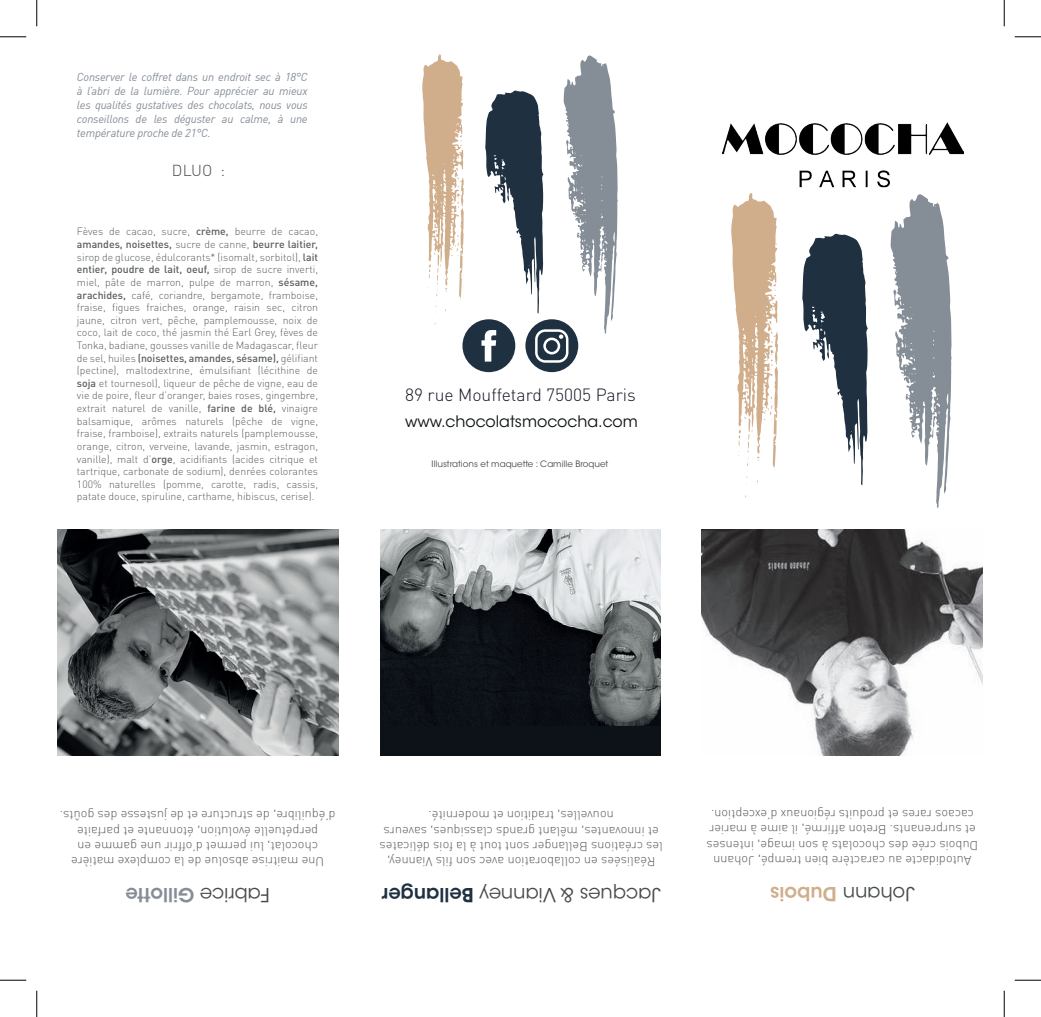
<style>
.page{position:relative;width:1041px;height:1017px;background:#fff}
.page>*{position:absolute;margin:0;border:0;box-sizing:border-box;transform-origin:0 0}
.t1{font:19.25px "ITC Avant Garde Std";color:#474b4c}
.t2{font:600 19.25px "ITC Avant Garde Std";color:#858d97}
.t3{font:300 17.5px "DIN Pro";color:#131524}
.t4{font:15.75px "ITC Avant Garde Std";color:#0d1214}
.t5{font:300 15.75px "DIN Pro";color:#474b4c}
.t6{font:300 12.78px/15.2px "DIN Pro";color:#5a5e5f;text-align:center}
.t7{font:italic 11.38px/14px "DIN";letter-spacing:-.02em;color:#858d97;text-align:justify}
.t8{font:300 10.5px/12.6px "DIN Pro";color:#5a5e5f;text-align:justify}
.t9{font:8.75px "ITC Avant Garde Std";color:#474b4c}
.s1{font-weight:500}
.s2{font-weight:400;color:#474b4c}
.s3{font-weight:600;color:#1f3041}
.s4{font-weight:600;color:#d0ae8c}
</style>
<div class="page">
<img style="left:722px;top:122px;width:241px;height:33px">
<img style="left:799px;top:170px;width:91px;height:18px">
<div style="left:380px;top:529px;width:281px;height:226px;background:#0d1118"></div>
<img style="left:380px;top:529px;width:281px;height:196px">
<img style="left:702px;top:529px;width:281px;height:226px">
<svg style="left:890px;top:194px;width:62px;height:314px"></svg>
<svg style="left:802px;top:233px;width:66px;height:252px"></svg>
<svg style="left:731px;top:193px;width:47px;height:277px"></svg>
<svg style="left:422px;top:54px;width:196px;height:318px"></svg>
<img style="left:57px;top:529px;width:281px;height:226px">
<svg style="left:0;top:36px;width:26px;height:1px"></svg>
<svg style="left:1015px;top:36px;width:26px;height:1px"></svg>
<svg style="left:0;top:979px;width:26px;height:1px"></svg>
<svg style="left:1015px;top:979px;width:26px;height:1px"></svg>
<svg style="left:36px;top:0;width:1px;height:26px"></svg>
<svg style="left:36px;top:990px;width:1px;height:26px"></svg>
<svg style="left:1004px;top:0;width:1px;height:26px"></svg>
<svg style="left:1004px;top:990px;width:1px;height:26px"></svg>
<p class="t7" style="left:77px;top:69px;width:232px">Conserver le coffret dans un endroit sec à 18°C à l’abri de la lumière. Pour apprécier au mieux les qualités gustatives des chocolats, nous vous conseillons de les déguster au calme, à une température proche de 21°C.</p>
<h3 class="t5" style="left:172px;top:158px;width:55px">DLUO :</h3>
<p class="t8" style="left:77px;top:224px;width:243px">Fèves de cacao, sucre, <span class="s1">crème,</span> beurre de cacao, <span class="s1">amandes, noisettes,</span> sucre de canne, <span class="s1">beurre laitier, </span>sirop de glucose, édulcorants* (isomalt, sorbitol), <span class="s1">lait entier, poudre de lait, oeuf,</span> sirop de sucre inverti, miel, pâte de marron, pulpe de marron, <span class="s1">sésame, arachides,</span> café, coriandre, bergamote, framboise, fraise, figues fraiches, orange, raisin sec, citron jaune, citron vert, pêche, pamplemousse, noix de coco, lait de coco, thé jasmin thé Earl Grey, fèves de Tonka, badiane, gousses vanille de Madagascar, fleur de sel, huiles <span class="s1">(noisettes, amandes, sésame),</span> gélifiant (pectine), maltodextrine, émulsifiant (lécithine de <span class="s1">soja</span> et tournesol), liqueur de pêche de vigne, eau de vie de poire, fleur d’oranger, baies roses, gingembre, extrait naturel de vanille, <span class="s1">farine de blé,</span> vinaigre balsamique, arômes naturels (pêche de vigne, fraise, framboise), extraits naturels (pamplemousse, orange, citron, verveine, lavande, jasmin, estragon, vanille), malt d’<span class="s1">orge</span>, acidifiants (acides citrique et tartrique, carbonate de sodium), denrées colorantes 100% naturelles (pomme, carotte, radis, cassis, patate douce, spiruline, carthame, hibiscus, cerise).</p>
<h2 class="t3" style="left:405px;top:381px;width:232px">89 rue Mouffetard 75005 Paris</h2>
<h3 class="t4" style="left:405px;top:412px;width:234px">www.chocolatsmococha.com</h3>
<p class="t9" style="left:432px;top:458px;width:178px">Illustrations et maquette : Camille Broquet</p>
<p class="t6" style="left:336px;top:870px;width:277px;rotate:-180deg">Une maitrise absolue de la complexe matière chocolat, lui permet d’offrir une gamme en perpétuelle évolution, étonnante et parfaite d’équilibre, de structure et de justesse des goûts.</p>
<h1 class="t2" style="left:270px;top:906px;width:146px;rotate:-180deg"><span class="s2">Fabrice</span> Gillotte</h1>
<p class="t6" style="left:663px;top:870px;width:285px;rotate:-180deg">Réalisées en collaboration avec son fils Vianney, les créations Bellanger sont tout à la fois délicates et innovantes, mêlant grands classiques, saveurs nouvelles, tradition et modernité.</p>
<h1 class="t1" style="left:661px;top:906px;width:280px;rotate:-180deg">Jacques &amp; Vianney <span class="s3">Bellanger</span></h1>
<p class="t6" style="left:978px;top:869px;width:273px;rotate:-180deg">Autodidacte au caractère bien trempé, Johann Dubois crée des chocolats à son image, intenses et surprenants. Breton affirmé, il aime à marier cacaos rares et produits régionaux d’exception.</p>
<h1 class="t1" style="left:915px;top:905px;width:146px;rotate:-180deg">Johann <span class="s4">Dubois</span></h1>
</div>
